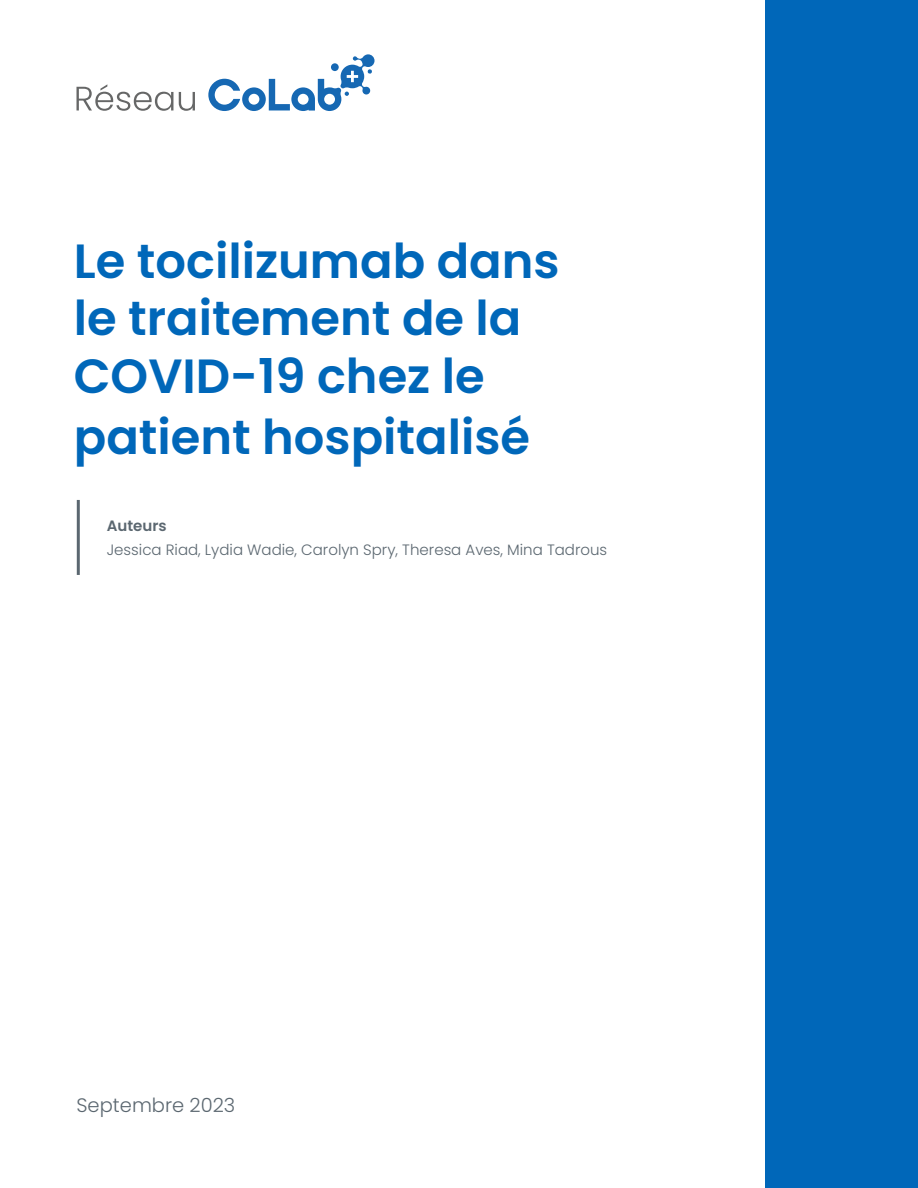
<style>
.page{position:relative;width:918px;height:1188px;background:#fff}
.page>*{position:absolute;margin:0;border:0;box-sizing:border-box;transform-origin:0 0}
.Report_Title__H1{font:600 48px/58.8px "Poppins";color:#0067b9}
.Body_Copy{font:300 19.5px "Poppins";color:#5b6770}
.Paragraph_Style_4{font:300 15px "Poppins";color:#5b6770}
.Cover_Details{font:600 15px "Poppins";color:#5b6770}
</style>
<div class="page">
<div style="left:765px;top:0;width:153px;height:1188px;background:#0067b9"></div>
<svg style="left:208px;top:54px;width:167px;height:57px"></svg>
<svg style="left:77px;top:84px;width:96px;height:27px"></svg>
<svg style="left:179px;top:92px;width:16px;height:19px"></svg>
<hr style="left:77px;top:500px;width:3px;height:75px;background:#5b6770">
<h1 class="Report_Title__H1" style="left:74px;top:232px;width:487px">Le tocilizumab dans le traitement de la<br>COVID-19 chez le patient hospitalisé</h1>
<p class="Cover_Details" style="left:107px;top:517px;width:61px">Auteurs</p>
<p class="Paragraph_Style_4" style="left:107px;top:541px;width:502px">Jessica Riad, Lydia Wadie, Carolyn Spry, Theresa Aves, Mina Tadrous</p>
<p class="Body_Copy" style="left:76px;top:1094px;width:160px">Septembre 2023</p>
</div>
